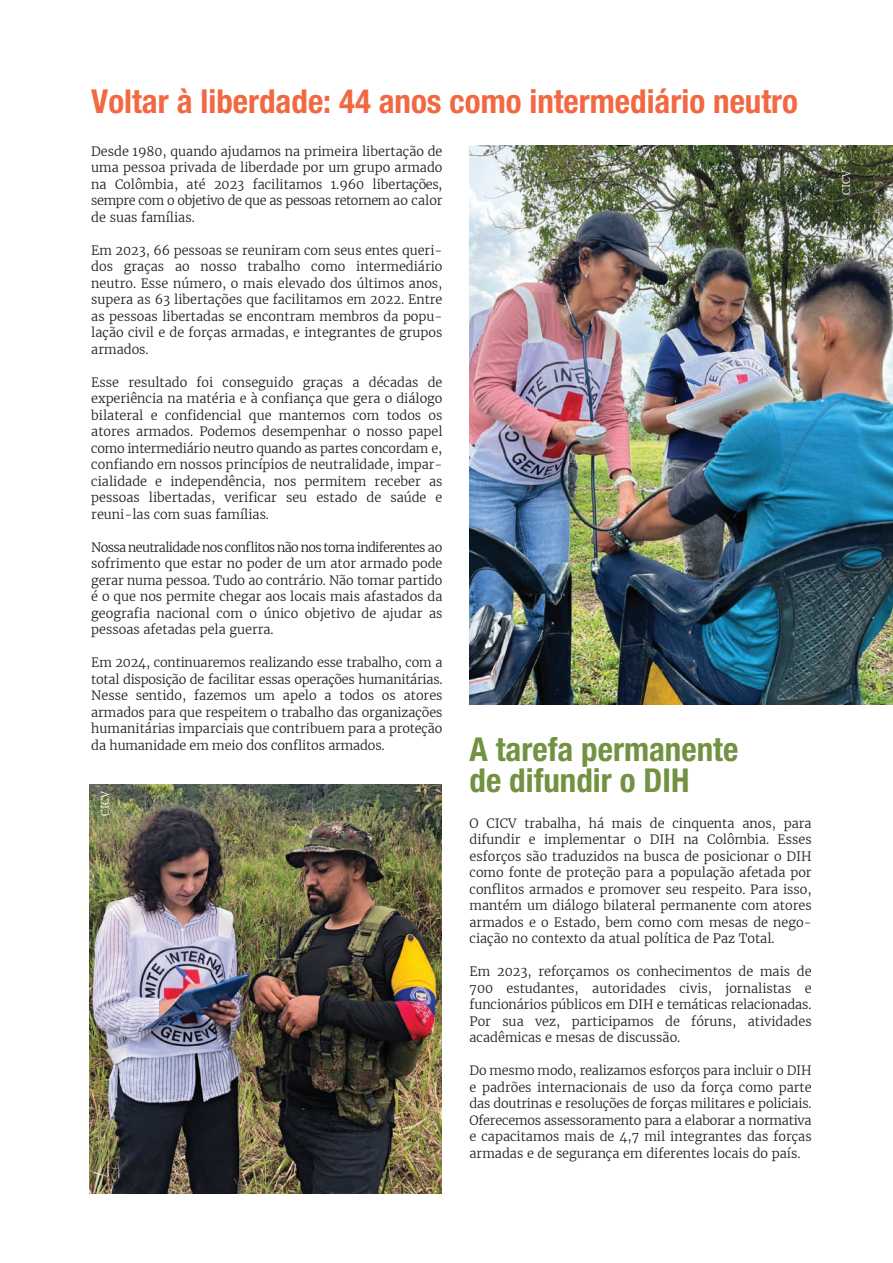
<style>
.page{position:relative;width:893px;height:1263px;background:#fff}
.page>*{position:absolute;margin:0;border:0;box-sizing:border-box;transform-origin:0 0}
.t1{font:700 condensed 33px "Helvetica Neue LT Std";color:#f16942}
.t2{font:700 condensed 33px/31.5px "Helvetica Neue LT Std";color:#729241}
.t3{font:300 12.75px/16.5px "Merriweather";color:#231f20;text-align:justify}
.t4{font:300 10.5px "Merriweather";color:#fff}
</style>
<div class="page">
<img style="left:470px;top:145px;width:423px;height:560px">
<img style="left:89px;top:785px;width:352px;height:409px">
<h1 class="t1" style="left:91px;top:81px;width:708px">Voltar à liberdade: 44 anos como intermediário neutro</h1>
<p class="t3" style="left:91px;top:143px;width:353px">Desde 1980, quando ajudamos na primeira libertação de uma pessoa privada de liberdade por um grupo armado na Colômbia, até 2023 facilitamos 1.960 libertações, sempre com o objetivo de que as pessoas retornem ao calor de suas famílias.</p>
<p class="t3" style="left:91px;top:242px;width:353px">Em 2023, 66 pessoas se reuniram com seus entes queri&shy;dos graças ao nosso trabalho como intermediário neutro. Esse número, o mais elevado dos últimos anos, supera as 63 libertações que facilitamos em 2022. Entre as pessoas libertadas se encontram membros da popu&shy;lação civil e de forças armadas, e integrantes de grupos armados.</p>
<p class="t3" style="left:91px;top:374px;width:353px">Esse resultado foi conseguido graças a décadas de experiência na matéria e à confiança que gera o diálogo bilateral e confidencial que mantemos com todos os atores armados. Podemos desempenhar o nosso papel como intermediário neutro quando as partes concordam e, confiando em nossos princípios de neutralidade, impar&shy;cialidade e independência, nos permitem receber as pessoas libertadas, verificar seu estado de saúde e reuni-las com suas famílias.</p>
<p class="t3" style="left:91px;top:539px;width:353px">Nossa neutralidade nos conflitos não nos torna indiferentes ao sofrimento que estar no poder de um ator armado pode gerar numa pessoa. Tudo ao contrário. Não tomar partido é o que nos permite chegar aos locais mais afastados da geografia nacional com o único objetivo de ajudar as pessoas afetadas pela guerra.</p>
<p class="t3" style="left:91px;top:654px;width:353px">Em 2024, continuaremos realizando esse trabalho, com a total disposição de facilitar essas operações humanitárias.<br>Nesse sentido, fazemos um apelo a todos os atores armados para que respeitem o trabalho das organizações humanitárias imparciais que contribuem para a proteção da humanidade em meio dos conflitos armados.</p>
<p class="t4" style="left:98px;top:815px;width:27px;rotate:-90deg">CICV</p>
<h1 class="t2" style="left:470px;top:733px;width:270px">A tarefa permanente de difundir o DIH</h1>
<p class="t3" style="left:470px;top:814px;width:344px">O CICV trabalha, há mais de cinquenta anos, para difundir e implementar o DIH na Colômbia. Esses esforços são traduzidos na busca de posicionar o DIH como fonte de proteção para a população afetada por conflitos armados e promover seu respeito. Para isso, mantém um diálogo bilateral permanente com atores armados e o Estado, bem como com mesas de nego&shy;ciação no contexto da atual política de Paz Total.</p>
<p class="t3" style="left:470px;top:963px;width:344px">Em 2023, reforçamos os conhecimentos de mais de 700 estudantes, autoridades civis, jornalistas e funcionários públicos em DIH e temáticas relacionadas.<br>Por sua vez, participamos de fóruns, atividades acadêmicas e mesas de discussão.</p>
<p class="t3" style="left:470px;top:1062px;width:344px">Do mesmo modo, realizamos esforços para incluir o DIH e padrões internacionais de uso da força como parte das doutrinas e resoluções de forças militares e policiais.<br>Oferecemos assessoramento para a elaborar a normativa e capacitamos mais de 4,7 mil integrantes das forças armadas e de segurança em diferentes locais do país.</p>
<p class="t4" style="left:839px;top:195px;width:27px;rotate:-90deg">CICV</p>
</div>
